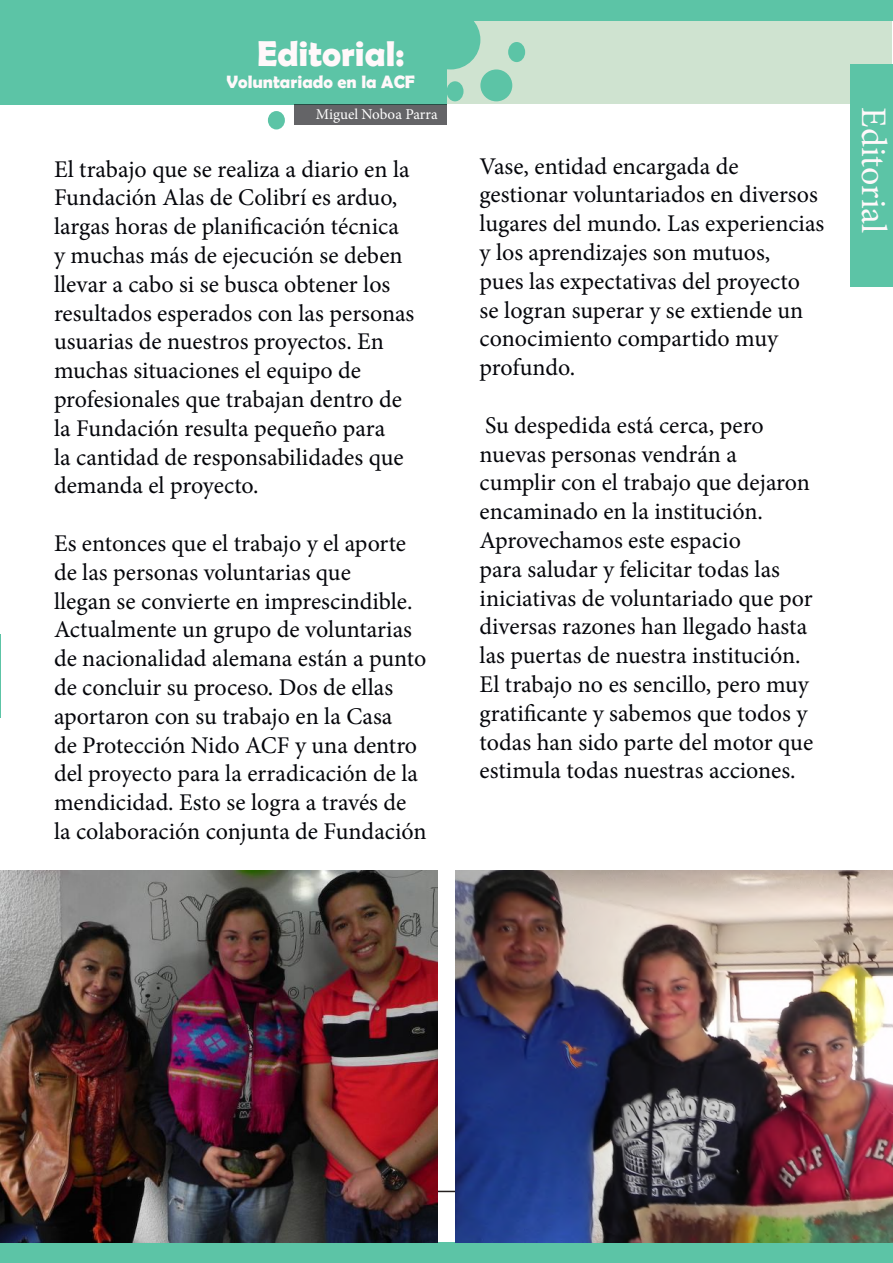
<style>
.page{position:relative;width:893px;height:1263px;background:#fff}
.page>*{position:absolute;margin:0;border:0;box-sizing:border-box;transform-origin:0 0}
.t1{font:700 36px "Berlin Sans FB Demi";color:#fff8fa}
.t2{font:36px "Minion Pro";color:#fff8fa}
.t3{font:24px/28.8px "Minion Pro";color:#05060b}
.t4{font:700 18px "Berlin Sans FB Demi";color:#fff8fa}
.t5{font:15px "Minion Pro";color:#fff}
</style>
<div class="page">
<div style="left:414px;top:20px;width:478px;height:84px;background:#cfe3d0"></div>
<div style="left:0;top:10px;width:446px;height:94px;background:#5cc4a6"></div>
<hr style="left:0;top:635px;width:1px;height:83px;background:#5cc4a6">
<hr style="left:410px;top:1191px;width:429px;height:1px;background:#241f1f">
<div style="left:0;top:0;width:893px;height:20px;background:#5cc4a6"></div>
<div style="left:0;top:1243px;width:893px;height:20px;background:#5cc4a6"></div>
<div style="left:294px;top:104px;width:152px;height:21px;background:#646467"></div>
<div style="left:851px;top:64px;width:42px;height:222px;background:#5cc4a6"></div>
<div style="left:421px;top:10px;width:59px;height:59px;background:#5cc4a6;border-radius:50%"></div>
<div style="left:480px;top:69px;width:32px;height:32px;background:#5cc4a6;border-radius:50%"></div>
<div style="left:508px;top:42px;width:17px;height:20px;background:#5cc4a6;border-radius:50%"></div>
<div style="left:268px;top:111px;width:17px;height:18px;background:#5cc4a6;border-radius:50%"></div>
<div style="left:446px;top:81px;width:17px;height:20px;background:#5cc4a6;border-radius:50%"></div>
<img style="left:0;top:870px;width:438px;height:373px">
<img style="left:455px;top:870px;width:438px;height:373px">
<h1 class="t1" style="left:257px;top:33px;width:149px">Editorial:</h1>
<p class="t4" style="left:226px;top:71px;width:190px">Voluntariado en la ACF</p>
<p class="t5" style="left:316px;top:104px;width:123px">Miguel Noboa Parra</p>
<h1 class="t2" style="left:898px;top:107px;width:127px;rotate:90deg">Editorial</h1>
<p class="t3" style="left:480px;top:152px;width:346px">Vase, entidad encargada de gestionar voluntariados en diversos lugares del mundo. Las experiencias y los aprendizajes son mutuos,<br>pues las expectativas del proyecto se logran superar y se extiende un conocimiento compartido muy profundo.</p>
<p class="t3" style="left:480px;top:411px;width:335px">Su despedida está cerca, pero nuevas personas vendrán a cumplir con el trabajo que dejaron encaminado en la institución.<br>Aprovechamos este espacio<br>para saludar y felicitar todas las iniciativas de voluntariado que por diversas razones han llegado hasta las puertas de nuestra institución.<br>El trabajo no es sencillo, pero muy gratificante y sabemos que todos y todas han sido parte del motor que estimula todas nuestras acciones.</p>
<p class="t3" style="left:54px;top:155px;width:362px">El trabajo que se realiza a diario en la Fundación Alas de Colibrí es arduo, largas horas de planificación técnica y muchas más de ejecución se deben llevar a cabo si se busca obtener los resultados esperados con las personas usuarias de nuestros proyectos. En muchas situaciones el equipo de profesionales que trabajan dentro de la Fundación resulta pequeño para<br>la cantidad de responsabilidades que demanda el proyecto.</p>
<p class="t3" style="left:54px;top:529px;width:374px">Es entonces que el trabajo y el aporte de las personas voluntarias que<br>llegan se convierte en imprescindible.<br>Actualmente un grupo de voluntarias de nacionalidad alemana están a punto de concluir su proceso. Dos de ellas aportaron con su trabajo en la Casa<br>de Protección Nido ACF y una dentro del proyecto para la erradicación de la mendicidad. Esto se logra a través de la colaboración conjunta de Fundación</p>
</div>
